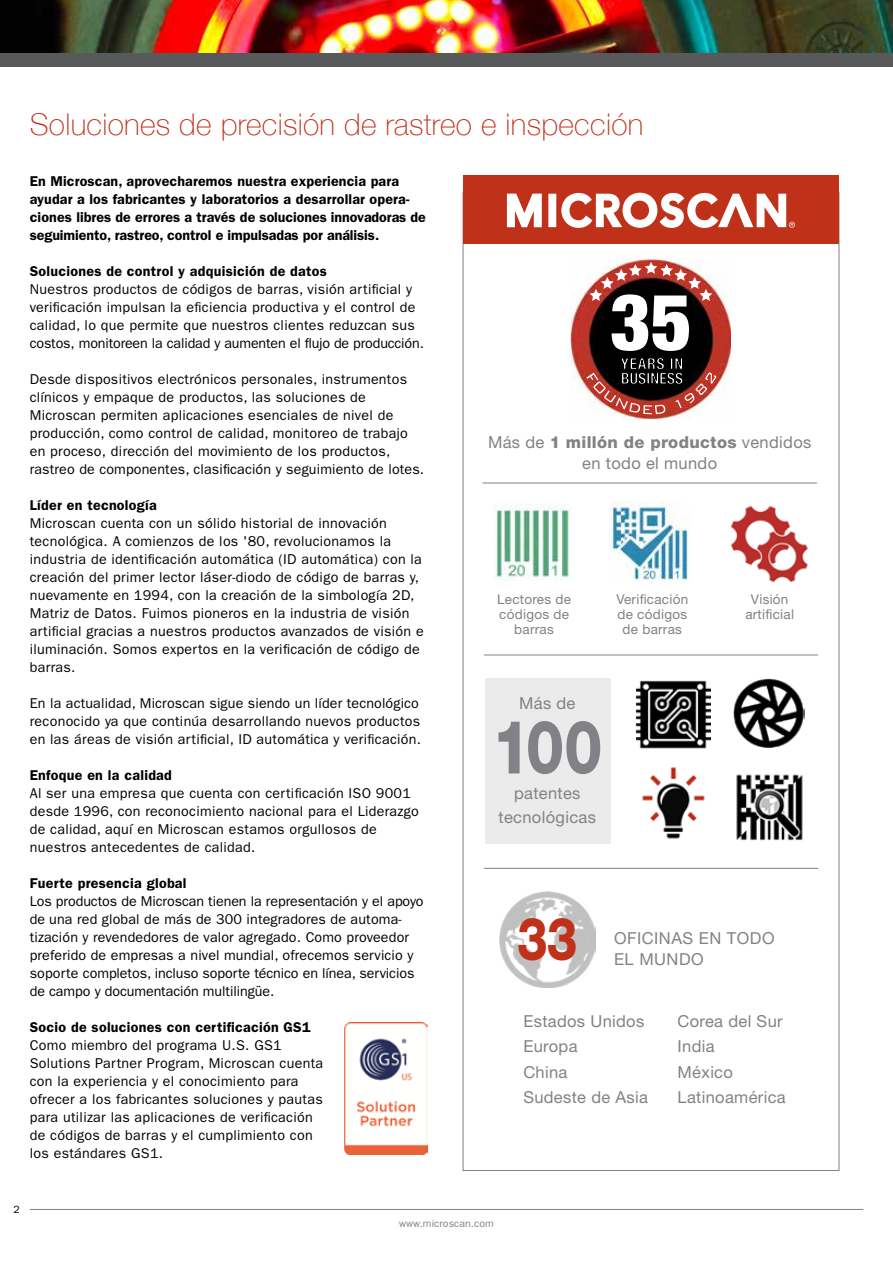
<style>
.page{position:relative;width:893px;height:1263px;background:#fff}
.page>*{position:absolute;margin:0;border:0;box-sizing:border-box;transform-origin:0 0}
.t1{font:800 74.25px "Helvetica Neue LT Std";color:#808285;scale:.82 1}
.t2{font:800 59.4px "Helvetica Neue LT Std";color:#c0311a;scale:.82 1}
.t3{font:100 30px "Helvetica Neue";letter-spacing:.01em;color:#c0311a}
.t4{font:16.5px/25.5px "Helvetica Neue LT Std";letter-spacing:.02em;color:#808285}
.t5{font:14.25px/18px "ITC Franklin Gothic Std";letter-spacing:.02em;color:#000}
.t6{font:600 14.25px/18px "ITC Franklin Gothic Std";letter-spacing:.01em;color:#000}
.t7{font:13.5px/15px "Helvetica Neue LT Std";letter-spacing:.02em;color:#808285;text-align:center}
.t8{font:10.5px "ITC Franklin Gothic Std";letter-spacing:.01em;color:#808285}
.t9{font:10.5px "ITC Franklin Gothic Std";color:#000}
.s1{font-weight:800}
</style>
<div class="page">
<hr style="left:30px;top:1209px;width:833px;height:1px;background:#808285">
<img style="left:0;top:0;width:893px;height:53px">
<svg style="left:462px;top:191px;width:378px;height:980px"></svg>
<img style="left:499px;top:891px;width:96px;height:96px">
<div style="left:0;top:53px;width:893px;height:14px;background:#58595b"></div>
<img style="left:726px;top:500px;width:87px;height:88px">
<img style="left:609px;top:502px;width:82px;height:80px">
<img style="left:494px;top:505px;width:78px;height:75px">
<img style="left:636px;top:677px;width:74px;height:75px">
<img style="left:733px;top:677px;width:71px;height:72px">
<div style="left:463px;top:176px;width:376px;height:68px;background:#c0311a"></div>
<svg style="left:507px;top:193px;width:288px;height:35px"></svg>
<hr style="left:482px;top:483px;width:335px;height:1px;background:#808285">
<div style="left:485px;top:678px;width:126px;height:165px;background:#ebebec"></div>
<hr style="left:484px;top:655px;width:334px;height:1px;background:#808285">
<img style="left:733px;top:771px;width:73px;height:72px">
<img style="left:637px;top:764px;width:72px;height:82px">
<hr style="left:484px;top:868px;width:334px;height:1px;background:#808285">
<img style="left:571px;top:258px;width:159px;height:162px">
<svg style="left:590px;top:262px;width:122px;height:89px"></svg>
<svg style="left:586px;top:358px;width:130px;height:56px;background:#744843"></svg>
<img style="left:345px;top:1023px;width:82px;height:131px">
<h3 class="t3" style="left:30px;top:101px;width:615px">Soluciones de precisión de rastreo e inspección</h3>
<p class="t6" style="left:30px;top:172px;width:398px">En Microscan, aprovecharemos nuestra experiencia para ayudar a los fabricantes y laboratorios a desarrollar opera&shy;ciones libres de errores a través de soluciones innovadoras de seguimiento, rastreo, control e impulsadas por análisis.</p>
<p class="t6" style="left:30px;top:262px;width:299px">Soluciones de control y adquisición de datos</p>
<p class="t5" style="left:30px;top:281px;width:396px">Nuestros productos de códigos de barras, visión artificial y verificación impulsan la eficiencia productiva y el control de calidad, lo que permite que nuestros clientes reduzcan sus costos, monitoreen la calidad y aumenten el flujo de producción.</p>
<p class="t5" style="left:30px;top:371px;width:396px">Desde dispositivos electrónicos personales, instrumentos clínicos y empaque de productos, las soluciones de Microscan permiten aplicaciones esenciales de nivel de producción, como control de calidad, monitoreo de trabajo en proceso, dirección del movimiento de los productos, rastreo de componentes, clasificación y seguimiento de lotes.</p>
<p class="t6" style="left:30px;top:496px;width:129px">Líder en tecnología</p>
<p class="t5" style="left:30px;top:515px;width:395px">Microscan cuenta con un sólido historial de innovación tecnológica. A comienzos de los '80, revolucionamos la industria de identificación automática (ID automática) con la creación del primer lector láser-diodo de código de barras y, nuevamente en 1994, con la creación de la simbología 2D, Matriz de Datos. Fuimos pioneros en la industria de visión artificial gracias a nuestros productos avanzados de visión e iluminación. Somos expertos en la verificación de código de barras.</p>
<p class="t5" style="left:30px;top:695px;width:393px">En la actualidad, Microscan sigue siendo un líder tecnológico reconocido ya que continúa desarrollando nuevos productos en las áreas de visión artificial, ID automática y verificación.</p>
<p class="t6" style="left:30px;top:766px;width:144px">Enfoque en la calidad</p>
<p class="t5" style="left:30px;top:785px;width:391px">Al ser una empresa que cuenta con certificación ISO 9001 desde 1996, con reconocimiento nacional para el Liderazgo de calidad, aquí en Microscan estamos orgullosos de nuestros antecedentes de calidad.</p>
<p class="t6" style="left:30px;top:874px;width:158px">Fuerte presencia global</p>
<p class="t5" style="left:30px;top:893px;width:395px">Los productos de Microscan tienen la representación y el apoyo de una red global de más de 300 integradores de automa&shy;tización y revendedores de valor agregado. Como proveedor preferido de empresas a nivel mundial, ofrecemos servicio y soporte completos, incluso soporte técnico en línea, servicios de campo y documentación multilingüe.</p>
<p class="t6" style="left:30px;top:1018px;width:282px">Socio de soluciones con certificación GS1</p>
<p class="t5" style="left:30px;top:1037px;width:295px">Como miembro del programa U.S. GS1<br>Solutions Partner Program, Microscan cuenta con la experiencia y el conocimiento para ofrecer a los fabricantes soluciones y pautas para utilizar las aplicaciones de verificación de códigos de barras y el cumplimiento con los estándares GS1.</p>
<p class="t4" style="left:488px;top:432px;width:325px;line-height:21px;text-align:center">Más de <span class="s1">1 millón de productos</span> vendidos en todo el mundo</p>
<p class="t7" style="left:497px;top:591px;width:75px">Lectores de códigos de barras</p>
<p class="t7" style="left:616px;top:592px;width:73px">Verificación de códigos de barras</p>
<p class="t7" style="left:745px;top:592px;width:50px">Visión artificial</p>
<p class="t4" style="left:519px;top:690px;width:58px">Más de</p>
<h1 class="t1" style="left:492px;top:703px;width:136px">100</h1>
<p class="t4" style="left:499px;top:781px;width:99px;line-height:24px;text-align:center">patentes tecnológicas</p>
<h2 class="t2" style="left:517px;top:904px;width:75px">33</h2>
<p class="t4" style="left:614px;top:928px;width:162px;line-height:21px">OFICINAS EN TODO<br>EL MUNDO</p>
<p class="t4" style="left:523px;top:1008px;width:126px">Estados Unidos<br>Europa<br>China<br>Sudeste de Asia</p>
<p class="t4" style="left:678px;top:1008px;width:110px">Corea del Sur<br>India<br>México<br>Latinoamérica</p>
<p class="t9" style="left:14px;top:1203px;width:8px">2</p>
<p class="t8" style="left:399px;top:1218px;width:96px">www.microscan.com</p>
</div>
